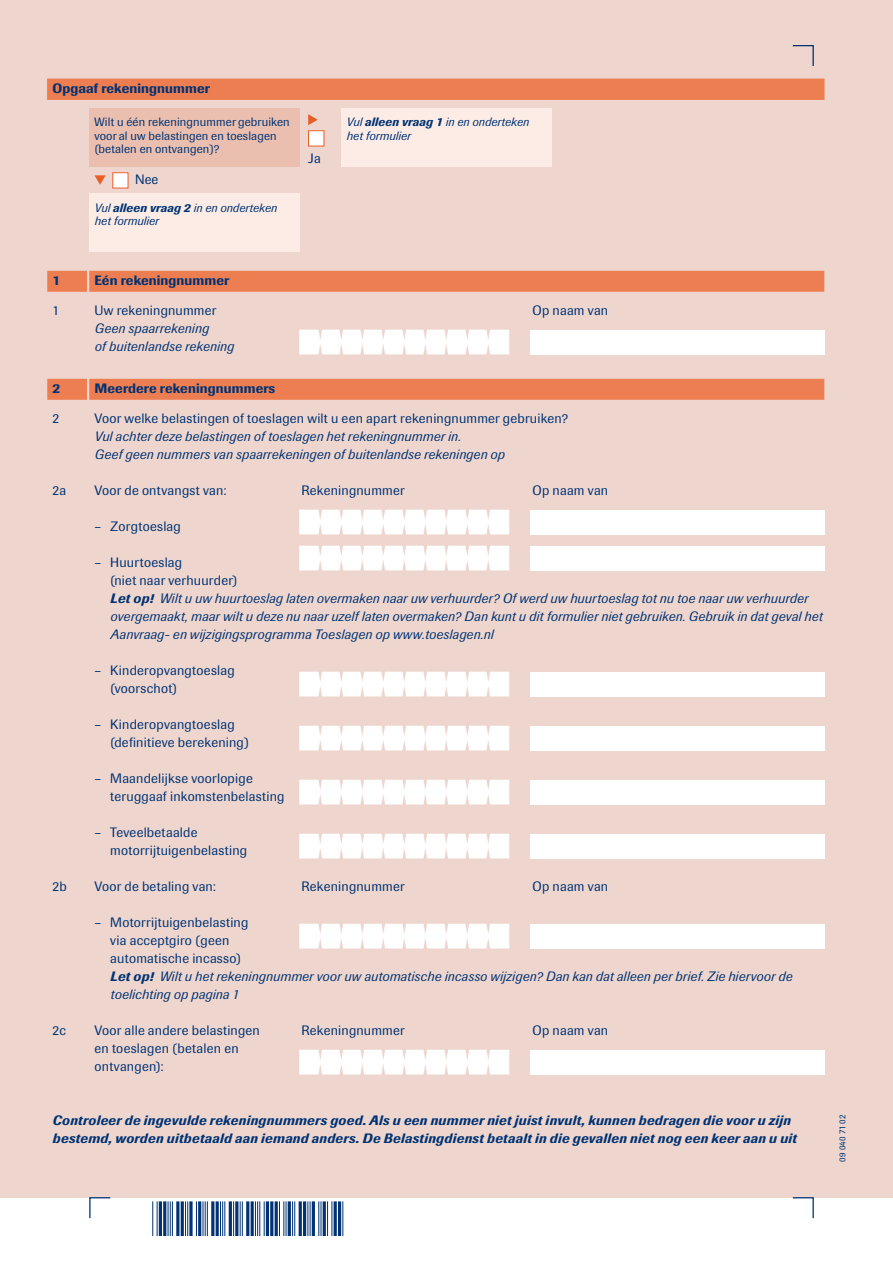
<style>
.page{position:relative;width:893px;height:1263px;background:#fff}
.page>*{position:absolute;margin:0;border:0;box-sizing:border-box;transform-origin:0 0}
.t1{font:italic 13.5px/18px "Imago BQ";letter-spacing:.02em;color:#003274}
.t2{font:13.5px/18px "Imago BQ";letter-spacing:.015em;color:#003274}
.t3{font:italic 500 13.5px/18px "Imago BQ";letter-spacing:.025em;color:#003274}
.t4{font:500 13.5px "Imago BQ";letter-spacing:.01em;color:#003274}
.t5{font:12px/13.5px "Imago BQ";letter-spacing:.01em;color:#003274}
.t6{font:italic 12px/13.5px "Imago BQ";letter-spacing:.01em;color:#003274}
.t7{font:9px "Imago BQ";color:#003274}
.s1{font-weight:500}
.s2{font-style:normal}
</style>
<div class="page">
<div style="left:0;top:0;width:893px;height:1197px;background:#eed6ce"></div>
<svg style="left:792px;top:45px;width:22px;height:21px"></svg>
<svg style="left:791px;top:1197px;width:23px;height:22px"></svg>
<svg style="left:89px;top:1197px;width:23px;height:22px"></svg>
<svg style="left:152px;top:1201px;width:191px;height:34px"></svg>
<div style="left:47px;top:79px;width:777px;height:21px;background:#ed7e52"></div>
<div style="left:89px;top:108px;width:210px;height:58px;background:#ebbfaf"></div>
<div style="left:89px;top:193px;width:210px;height:59px;background:#fcece5"></div>
<div style="left:341px;top:108px;width:210px;height:58px;background:#fcece5"></div>
<div style="left:89px;top:271px;width:735px;height:21px;background:#ed7e52"></div>
<div style="left:47px;top:271px;width:40px;height:21px;background:#ed7e52"></div>
<div style="left:89px;top:379px;width:735px;height:21px;background:#ed7e52"></div>
<div style="left:47px;top:379px;width:40px;height:21px;background:#ed7e52"></div>
<svg style="left:299px;top:510px;width:210px;height:24px;background:#fdfcfb"></svg>
<div style="left:530px;top:510px;width:294px;height:24px;background:#fff"></div>
<svg style="left:299px;top:330px;width:210px;height:24px;background:#fdfcfb"></svg>
<div style="left:530px;top:330px;width:294px;height:24px;background:#fff"></div>
<svg style="left:299px;top:546px;width:210px;height:24px;background:#fdfcfb"></svg>
<div style="left:530px;top:546px;width:294px;height:24px;background:#fff"></div>
<svg style="left:299px;top:672px;width:210px;height:24px;background:#fdfcfb"></svg>
<div style="left:530px;top:672px;width:294px;height:24px;background:#fff"></div>
<svg style="left:299px;top:726px;width:210px;height:24px;background:#fdfcfb"></svg>
<div style="left:530px;top:726px;width:294px;height:24px;background:#fff"></div>
<svg style="left:299px;top:780px;width:210px;height:24px;background:#fdfcfb"></svg>
<div style="left:530px;top:780px;width:294px;height:24px;background:#fff"></div>
<svg style="left:299px;top:834px;width:210px;height:24px;background:#fdfcfb"></svg>
<div style="left:530px;top:834px;width:294px;height:24px;background:#fff"></div>
<svg style="left:299px;top:924px;width:210px;height:24px;background:#fdfcfb"></svg>
<div style="left:530px;top:924px;width:294px;height:24px;background:#fff"></div>
<svg style="left:299px;top:1050px;width:210px;height:24px;background:#fdfcfb"></svg>
<div style="left:530px;top:1050px;width:294px;height:24px;background:#fff"></div>
<div style="left:308px;top:131px;width:16px;height:15px;background:#fff"></div>
<svg style="left:308px;top:114px;width:10px;height:11px"></svg>
<div style="left:113px;top:173px;width:15px;height:15px;background:#fff"></div>
<div style="left:112px;top:172px;width:16px;height:16px;border:1px solid #e95e27"></div>
<svg style="left:94px;top:175px;width:12px;height:10px"></svg>
<p class="t4" style="left:52px;top:80px;width:159px">Opgaaf rekeningnummer</p>
<p class="t5" style="left:94px;top:115px;width:197px">Wilt u één rekeningnummer gebruiken voor al uw belastingen en toeslagen (betalen en ontvangen)?</p>
<p class="t2" style="left:135px;top:171px;width:25px">Nee</p>
<p class="t6" style="left:94px;top:201px;width:184px">Vul <span class="s1">alleen vraag 2</span> in en onderteken het formulier</p>
<p class="t2" style="left:308px;top:150px;width:14px">Ja</p>
<p class="t6" style="left:346px;top:116px;width:184px">Vul <span class="s1">alleen vraag 1</span> in en onderteken het formulier</p>
<p class="t4" style="left:52px;top:272px;width:9px">1</p>
<p class="t4" style="left:94px;top:272px;width:136px">Eén rekeningnummer</p>
<p class="t2" style="left:52px;top:301px;width:8px">1</p>
<p class="t2" style="left:94px;top:301px;width:123px">Uw rekeningnummer</p>
<p class="t2" style="left:532px;top:301px;width:77px">Op naam van</p>
<p class="t1" style="left:94px;top:319px;width:141px">Geen spaarrekening<br>of buitenlandse rekening</p>
<p class="t4" style="left:52px;top:380px;width:9px">2</p>
<p class="t4" style="left:94px;top:380px;width:182px">Meerdere rekeningnummers</p>
<p class="t2" style="left:53px;top:409px;width:5px">2</p>
<p class="t2" style="left:95px;top:409px;width:475px">Voor welke belastingen of toeslagen wilt u een apart rekeningnummer gebruiken?</p>
<p class="t1" style="left:95px;top:427px;width:412px">Vul achter deze belastingen of toeslagen het rekeningnummer in.<br>Geef geen nummers van spaarrekeningen of buitenlandse rekeningen op</p>
<p class="t2" style="left:53px;top:481px;width:15px">2a</p>
<p class="t2" style="left:95px;top:481px;width:133px">Voor de ontvangst van:</p>
<p class="t2" style="left:301px;top:481px;width:105px">Rekeningnummer</p>
<p class="t2" style="left:533px;top:481px;width:77px">Op naam van</p>
<p class="t2" style="left:95px;top:517px;width:88px">– Zorgtoeslag</p>
<p class="t1" style="left:110px;top:553px;width:714px;text-indent:-16px"><span class="s2">– Huurtoeslag<br>(niet naar verhuurder)<br></span><span class="s1">Let op!</span> Wilt u uw huurtoeslag laten overmaken naar uw verhuurder? Of werd uw huurtoeslag tot nu toe naar uw verhuurder overgemaakt, maar wilt u deze nu naar uzelf laten overmaken? Dan kunt u dit formulier niet gebruiken. Gebruik in dat geval het Aanvraag- en wijzigingsprogramma Toeslagen op www.toeslagen.nl</p>
<p class="t2" style="left:110px;top:661px;width:126px;text-indent:-16px">– Kinderopvangtoeslag (voorschot)</p>
<p class="t2" style="left:110px;top:715px;width:140px;text-indent:-16px">– Kinderopvangtoeslag (definitieve berekening)</p>
<p class="t2" style="left:110px;top:769px;width:176px;text-indent:-16px">– Maandelijkse voorlopige teruggaaf inkomstenbelasting</p>
<p class="t2" style="left:110px;top:823px;width:138px;text-indent:-16px">– Teveelbetaalde motorrijtuigenbelasting</p>
<p class="t2" style="left:52px;top:877px;width:16px">2b</p>
<p class="t2" style="left:94px;top:877px;width:123px">Voor de betaling van:</p>
<p class="t2" style="left:301px;top:877px;width:105px">Rekeningnummer</p>
<p class="t2" style="left:533px;top:877px;width:77px">Op naam van</p>
<p class="t1" style="left:110px;top:913px;width:683px;text-indent:-16px"><span class="s2">– Motorrijtuigenbelasting<br>via acceptgiro (geen<br>automatische incasso)<br></span><span class="s1">Let op!</span> Wilt u het rekeningnummer voor uw automatische incasso wijzigen? Dan kan dat alleen per brief. Zie hiervoor de toelichting op pagina 1</p>
<p class="t2" style="left:52px;top:1021px;width:15px">2c</p>
<p class="t2" style="left:94px;top:1021px;width:167px">Voor alle andere belastingen</p>
<p class="t2" style="left:301px;top:1021px;width:105px">Rekeningnummer</p>
<p class="t2" style="left:533px;top:1021px;width:77px">Op naam van</p>
<p class="t2" style="left:94px;top:1039px;width:146px">en toeslagen (betalen en ontvangen):</p>
<p class="t3" style="left:52px;top:1111px;width:746px">Controleer de ingevulde rekeningnummers goed. Als u een nummer niet juist invult, kunnen bedragen die voor u zijn bestemd, worden uitbetaald aan iemand anders. De Belastingdienst betaalt in die gevallen niet nog een keer aan u uit</p>
<p class="t7" style="left:837px;top:1161px;width:44px;rotate:-90deg">09 040 71 0</p>
</div>
